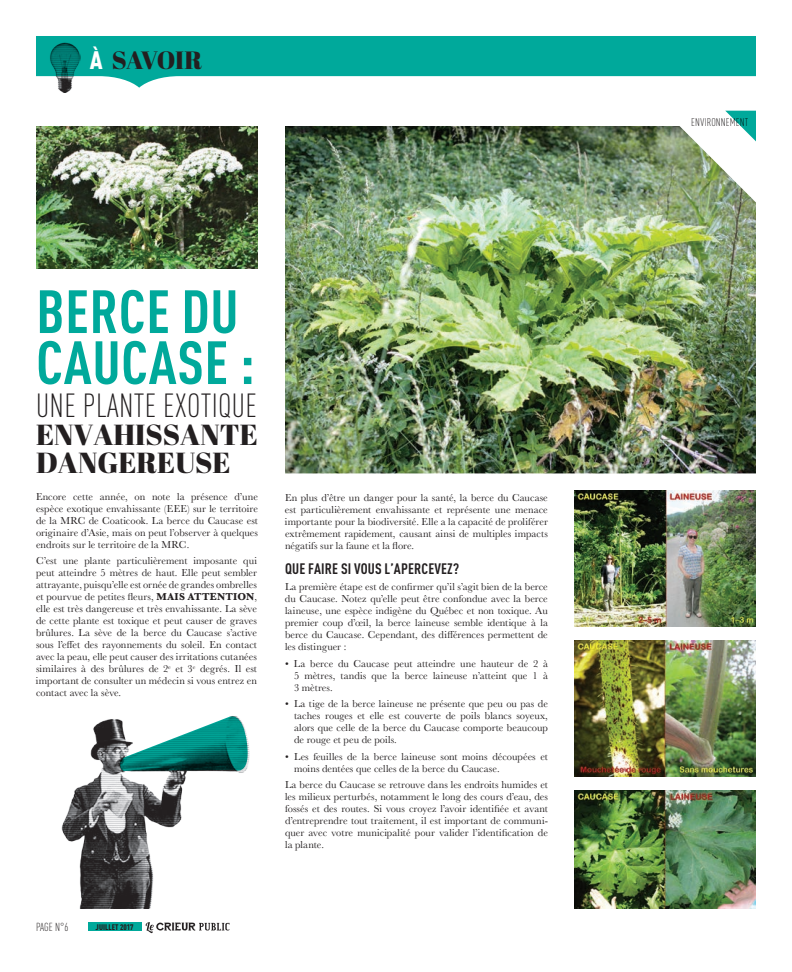
<style>
.page{position:relative;width:792px;height:972px;background:#fff}
.page>*{position:absolute;margin:0;border:0;box-sizing:border-box;transform-origin:0 0}
.t1{font:700 condensed 60px/51px "DINOT";letter-spacing:.01em;color:#00a99b}
.t2{font:300 condensed 33px "DINOT";letter-spacing:.01em;color:#231f20}
.t3{font:29px/28px "Abril Fatface";color:#231f20}
.t4{font:25px "Abril Fatface";letter-spacing:-.035em;color:#231f20}
.t5{font:700 condensed 15px "DINOT";letter-spacing:.01em;color:#231f20}
.t6{font:300 condensed 11.5px "DINOT";color:#231f20}
.t7{font:300 condensed 11px "DINOT";letter-spacing:.01em;color:#231f20}
.t8{font:10.5px/12px "Baskerville";letter-spacing:.005em;color:#231f20;text-align:justify}
.t9{font:900 condensed 8px "DINOT";letter-spacing:.01em;color:#231f20}
.s1{font-family:"DINOT";font-weight:900;font-stretch:condensed;color:#fff}
.s2{font-weight:700}
</style>
<div class="page">
<svg style="left:36px;top:36px;width:720px;height:52px;fill:#00a99b"></svg>
<img style="left:50px;top:42px;width:31px;height:50px">
<svg style="left:146px;top:922px;width:84px;height:11px"></svg>
<div style="left:88px;top:922px;width:53px;height:9px;background:#00a99b"></div>
<svg style="left:725px;top:111px;width:31px;height:15px"></svg>
<img style="left:285px;top:126px;width:471px;height:347px">
<img style="left:36px;top:126px;width:222px;height:143px">
<img style="left:61px;top:719px;width:189px;height:190px">
<svg style="left:119px;top:716px;width:130px;height:56px"></svg>
<img style="left:575px;top:490px;width:181px;height:137px">
<img style="left:575px;top:640px;width:181px;height:136px">
<img style="left:575px;top:790px;width:181px;height:119px">
<h3 class="t4" style="left:90px;top:43px;width:114px"><span class="s1">À</span> SAVOIR</h3>
<h1 class="t1" style="left:36px;top:285px;width:220px">BERCE DU<br>CAUCASE :</h1>
<h2 class="t2" style="left:36px;top:387px;width:222px">UNE PLANTE EXOTIQUE</h2>
<h3 class="t3" style="left:36px;top:420px;width:223px">ENVAHISSANTE<br>DANGEREUSE</h3>
<p class="t8" style="left:36px;top:491px;width:224px">Encore cette année, on note la présence d’une espèce exotique envahissante (EEE) sur le territoire de la MRC de Coaticook. La berce du Caucase est originaire d’Asie, mais on peut l’observer à quelques endroits sur le territoire de la MRC.</p>
<p class="t8" style="left:36px;top:555px;width:223px">C’est une plante particulièrement imposante qui peut atteindre 5 mètres de haut. Elle peut sembler attrayante, puisqu’elle est ornée de grandes ombrelles et pourvue de petites fleurs, <span class="s2">MAIS ATTENTION</span>, elle est très dangereuse et très envahissante. La sève de cette plante est toxique et peut causer de graves brûlures. La sève de la berce du Caucase s’active sous l’effet des rayonnements du soleil. En contact avec la peau, elle peut causer des irritations cutanées similaires à des brûlures de 2<sup>e</sup> et 3<sup>e</sup> degrés. Il est important de consulter un médecin si vous entrez en contact avec la sève.</p>
<p class="t8" style="left:285px;top:492px;width:264px">En plus d’être un danger pour la santé, la berce du Caucase est particulièrement envahissante et représente une menace importante pour la biodiversité. Elle a la capacité de proliférer extrêmement rapidement, causant ainsi de multiples impacts négatifs sur la faune et la flore.</p>
<h3 class="t5" style="left:285px;top:559px;width:176px">QUE FAIRE SI VOUS L’APERCEVEZ?</h3>
<p class="t8" style="left:285px;top:581px;width:264px">La première étape est de confirmer qu’il s’agit bien de la berce du Caucase. Notez qu’elle peut être confondue avec la berce laineuse, une espèce indigène du Québec et non toxique. Au premier coup d’œil, la berce laineuse semble identique à la berce du Caucase. Cependant, des différences permettent de les distinguer :</p>
<p class="t8" style="left:294px;top:658px;width:255px;text-indent:-9px">• La berce du Caucase peut atteindre une hauteur de 2 à 5 mètres, tandis que la berce laineuse n’atteint que 1 à 3 mètres.</p>
<p class="t8" style="left:294px;top:698px;width:255px;text-indent:-9px">• La tige de la berce laineuse ne présente que peu ou pas de taches rouges et elle est couverte de poils blancs soyeux, alors que celle de la berce du Caucase comporte beaucoup de rouge et peu de poils.</p>
<p class="t8" style="left:294px;top:751px;width:255px;text-indent:-9px">• Les feuilles de la berce laineuse sont moins découpées et moins dentées que celles de la berce du Caucase.</p>
<p class="t8" style="left:285px;top:779px;width:264px">La berce du Caucase se retrouve dans les endroits humides et les milieux perturbés, notamment le long des cours d’eau, des fossés et des routes. Si vous croyez l’avoir identifiée et avant d’entreprendre tout traitement, il est important de communi&shy;quer avec votre municipalité pour valider l’identification de la plante.</p>
<p class="t6" style="left:36px;top:921px;width:5px">PAGE</p>
<p class="t6" style="left:55px;top:921px;width:15px">N°6</p>
<p class="t9" style="left:96px;top:922px;width:40px">juillet 2017</p>
<p class="t7" style="left:691px;top:116px;width:59px">ENVIRONNEMENT</p>
</div>
